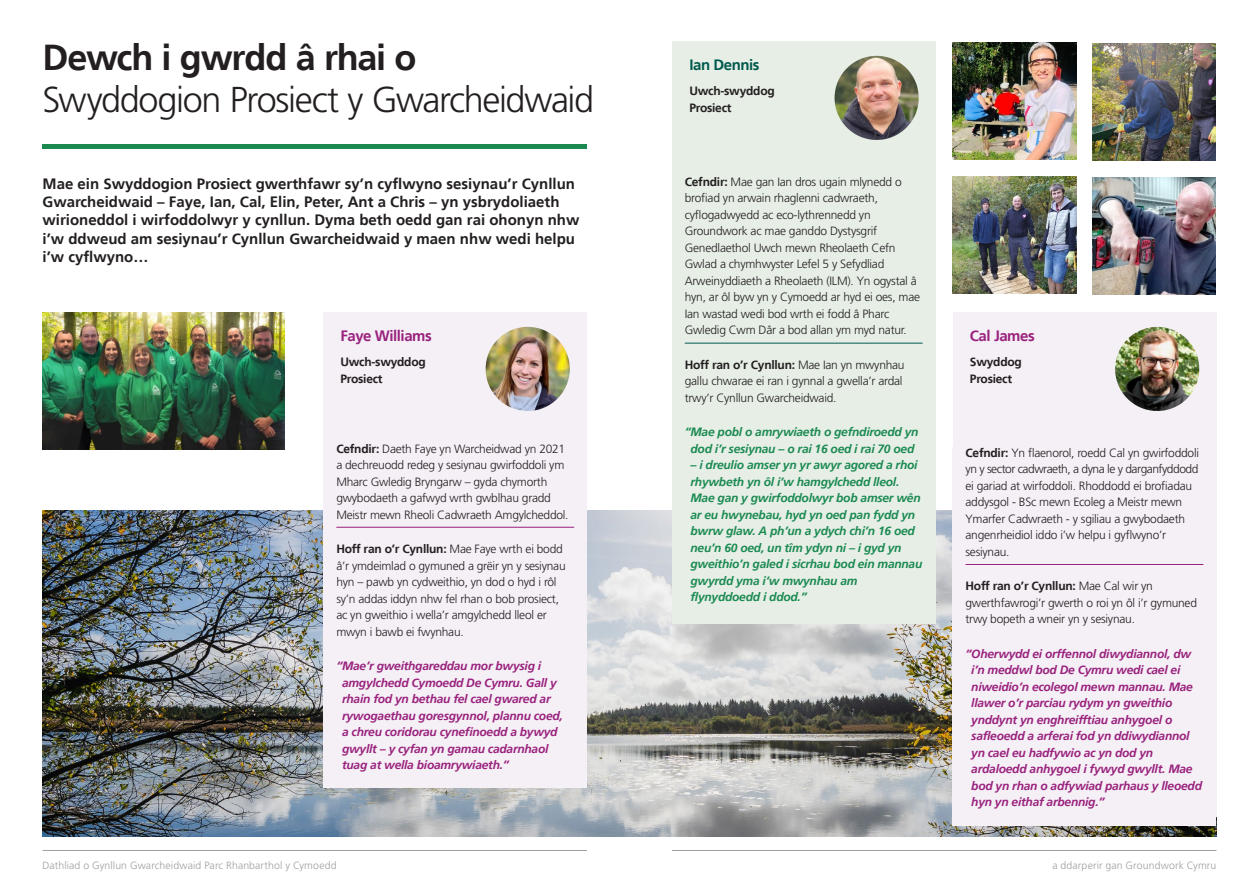
<style>
.page{position:relative;width:1259px;height:893px;background:#fff}
.page>*{position:absolute;margin:0;border:0;box-sizing:border-box;transform-origin:0 0}
.Section_Headers{font:300 36px "Frutiger LT Std";letter-spacing:-.04em;color:#231f20}
.Section_Headers-2{font:700 36px "Frutiger LT";letter-spacing:-.035em;color:#231f20}
.t1{font:700 15px/18px "Frutiger LT";color:#231f20}
.t2{font:700 15px "Frutiger LT";letter-spacing:-.03em;color:#99227d}
.t3{font:700 15px "Frutiger LT";letter-spacing:-.03em;color:#005a4d}
.t4{font:300 12px/16.5px "Frutiger LT Std";letter-spacing:-.02em;color:#231f20}
.t5{font:italic 700 12px/16.5px "Frutiger LT";letter-spacing:-.02em;color:#99227d}
.t6{font:italic 700 12px/16.5px "Frutiger LT";letter-spacing:-.02em;color:#1b8a51;text-align:center}
.t7{font:700 12px/16.5px "Frutiger LT";letter-spacing:-.02em;color:#231f20}
.t8{font:300 10.5px "Frutiger LT Std";letter-spacing:.01em;color:#9d9fa2}
.s1{font-family:"Frutiger LT";font-weight:700}
</style>
<div class="page">
<div style="left:672px;top:42px;width:263px;height:136px;background:#e6eee6"></div>
<img style="left:43px;top:511px;width:1173px;height:326px">
<div style="left:953px;top:313px;width:263px;height:504px;background:#f5eff6"></div>
<div style="left:672px;top:177px;width:263px;height:446px;background:#e6eee6"></div>
<hr style="left:685px;top:343px;width:237px;height:1px;background:#005a4d">
<div style="left:952px;top:448px;width:264px;height:378px;background:#f5eff6"></div>
<hr style="left:965px;top:564px;width:238px;height:1px;background:#99227d">
<img style="left:1092px;top:44px;width:123px;height:116px">
<img style="left:1092px;top:178px;width:123px;height:117px">
<img style="left:953px;top:43px;width:123px;height:116px">
<img style="left:953px;top:177px;width:123px;height:116px">
<hr style="left:43px;top:145px;width:544px;height:4px;background:#1b8a51">
<div style="left:323px;top:313px;width:264px;height:135px;background:#f5eff6"></div>
<img style="left:485px;top:327px;width:85px;height:84px;border-radius:42px">
<img style="left:834px;top:56px;width:84px;height:84px;border-radius:42px">
<img style="left:1115px;top:327px;width:84px;height:84px;border-radius:42px">
<div style="left:324px;top:443px;width:263px;height:345px;background:#f5eff6"></div>
<hr style="left:336px;top:527px;width:238px;height:1px;background:#99227d">
<img style="left:43px;top:313px;width:242px;height:136px">
<hr style="left:43px;top:850px;width:544px;height:1px;background:#9d9fa2">
<hr style="left:672px;top:850px;width:544px;height:1px;background:#9d9fa2">
<p class="Section_Headers-2" style="left:43px;top:36px;width:375px">Dewch i gwrdd â rhai o</p>
<p class="Section_Headers" style="left:43px;top:79px;width:553px">Swyddogion Prosiect y Gwarcheidwaid</p>
<p class="t3" style="left:689px;top:56px;width:72px">Ian Dennis</p>
<p class="t7" style="left:689px;top:83px;width:87px">Uwch-swyddog<br>Prosiect</p>
<p class="t1" style="left:43px;top:175px;width:538px">Mae ein Swyddogion Prosiect gwerthfawr sy’n cyflwyno sesiynau’r Cynllun Gwarcheidwaid – Faye, Ian, Cal, Elin, Peter, Ant a Chris – yn ysbrydoliaeth wirioneddol i wirfoddolwyr y cynllun. Dyma beth oedd gan rai ohonyn nhw i’w ddweud am sesiynau’r Cynllun Gwarcheidwaid y maen nhw wedi helpu i’w cyflwyno…</p>
<p class="t2" style="left:340px;top:327px;width:93px">Faye Williams</p>
<p class="t7" style="left:340px;top:354px;width:87px">Uwch-swyddog<br>Prosiect</p>
<p class="t4" style="left:336px;top:440px;width:234px"><span class="s1">Cefndir:</span> Daeth Faye yn Warcheidwad yn 2021 a dechreuodd redeg y sesiynau gwirfoddoli ym Mharc Gwledig Bryngarw – gyda chymorth gwybodaeth a gafwyd wrth gwblhau gradd Meistr mewn Rheoli Cadwraeth Amgylcheddol.</p>
<p class="t4" style="left:336px;top:541px;width:231px"><span class="s1">Hoff ran o’r Cynllun:</span> Mae Faye wrth ei bodd â’r ymdeimlad o gymuned a grëir yn y sesiynau hyn – pawb yn cydweithio, yn dod o hyd i rôl sy’n addas iddyn nhw fel rhan o bob prosiect, ac yn gweithio i wella’r amgylchedd lleol er mwyn i bawb ei fwynhau.</p>
<p class="t5" style="left:342px;top:658px;width:222px;text-indent:-6px">“Mae’r gweithgareddau mor bwysig i amgylchedd Cymoedd De Cymru. Gall y rhain fod yn bethau fel cael gwared ar rywogaethau goresgynnol, plannu coed, a chreu coridorau cynefinoedd a bywyd gwyllt – y cyfan yn gamau cadarnhaol tuag at wella bioamrywiaeth.”</p>
<p class="t4" style="left:685px;top:174px;width:237px"><span class="s1">Cefndir:</span> Mae gan Ian dros ugain mlynedd o brofiad yn arwain rhaglenni cadwraeth, cyflogadwyedd ac eco-lythrennedd yn Groundwork ac mae ganddo Dystysgrif Genedlaethol Uwch mewn Rheolaeth Cefn Gwlad a chymhwyster Lefel 5 y Sefydliad Arweinyddiaeth a Rheolaeth (ILM). Yn ogystal â hyn, ar ôl byw yn y Cymoedd ar hyd ei oes, mae Ian wastad wedi bod wrth ei fodd â Pharc Gwledig Cwm Dâr a bod allan ym myd natur.</p>
<p class="t4" style="left:685px;top:357px;width:221px"><span class="s1">Hoff ran o’r Cynllun:</span> Mae Ian yn mwynhau gallu chwarae ei ran i gynnal a gwella’r ardal trwy’r Cynllun Gwarcheidwaid.</p>
<p class="t6" style="left:685px;top:424px;width:235px">“Mae pobl o amrywiaeth o gefndiroedd yn dod i’r sesiynau – o rai 16 oed i rai 70 oed</p>
<p class="t6" style="left:690px;top:457px;width:233px;text-align:left">– i dreulio amser yn yr awyr agored a rhoi rhywbeth yn ôl i’w hamgylchedd lleol.<br>Mae gan y gwirfoddolwyr bob amser wên ar eu hwynebau, hyd yn oed pan fydd yn bwrw glaw. A ph’un a ydych chi’n 16 oed neu’n 60 oed, un tîm ydyn ni – i gyd yn gweithio’n galed i sicrhau bod ein mannau gwyrdd yma i’w mwynhau am flynyddoedd i ddod.”</p>
<p class="t2" style="left:970px;top:327px;width:66px">Cal James</p>
<p class="t7" style="left:970px;top:354px;width:53px">Swyddog<br>Prosiect</p>
<p class="t4" style="left:965px;top:444px;width:235px"><span class="s1">Cefndir:</span> Yn flaenorol, roedd Cal yn gwirfoddoli yn y sector cadwraeth, a dyna le y darganfyddodd ei gariad at wirfoddoli. Rhoddodd ei brofiadau addysgol - BSc mewn Ecoleg a Meistr mewn Ymarfer Cadwraeth - y sgiliau a gwybodaeth angenrheidiol iddo i’w helpu i gyflwyno’r sesiynau.</p>
<p class="t4" style="left:965px;top:578px;width:233px"><span class="s1">Hoff ran o’r Cynllun:</span> Mae Cal wir yn gwerthfawrogi’r gwerth o roi yn ôl i’r gymuned trwy bopeth a wneir yn y sesiynau.</p>
<p class="t5" style="left:971px;top:645px;width:232px;text-indent:-6px">“Oherwydd ei orffennol diwydiannol, dw i’n meddwl bod De Cymru wedi cael ei niweidio’n ecolegol mewn mannau. Mae llawer o’r parciau rydym yn gweithio ynddynt yn enghreifftiau anhygoel o safleoedd a arferai fod yn ddiwydiannol yn cael eu hadfywio ac yn dod yn ardaloedd anhygoel i fywyd gwyllt. Mae bod yn rhan o adfywiad parhaus y lleoedd hyn yn eithaf arbennig.”</p>
<p class="t8" style="left:43px;top:859px;width:295px">Dathliad o Gynllun Gwarcheidwaid Parc Rhanbarthol y Cymoedd</p>
<p class="t8" style="left:1052px;top:859px;width:165px">a ddarperir gan Groundwork Cymru</p>
</div>
